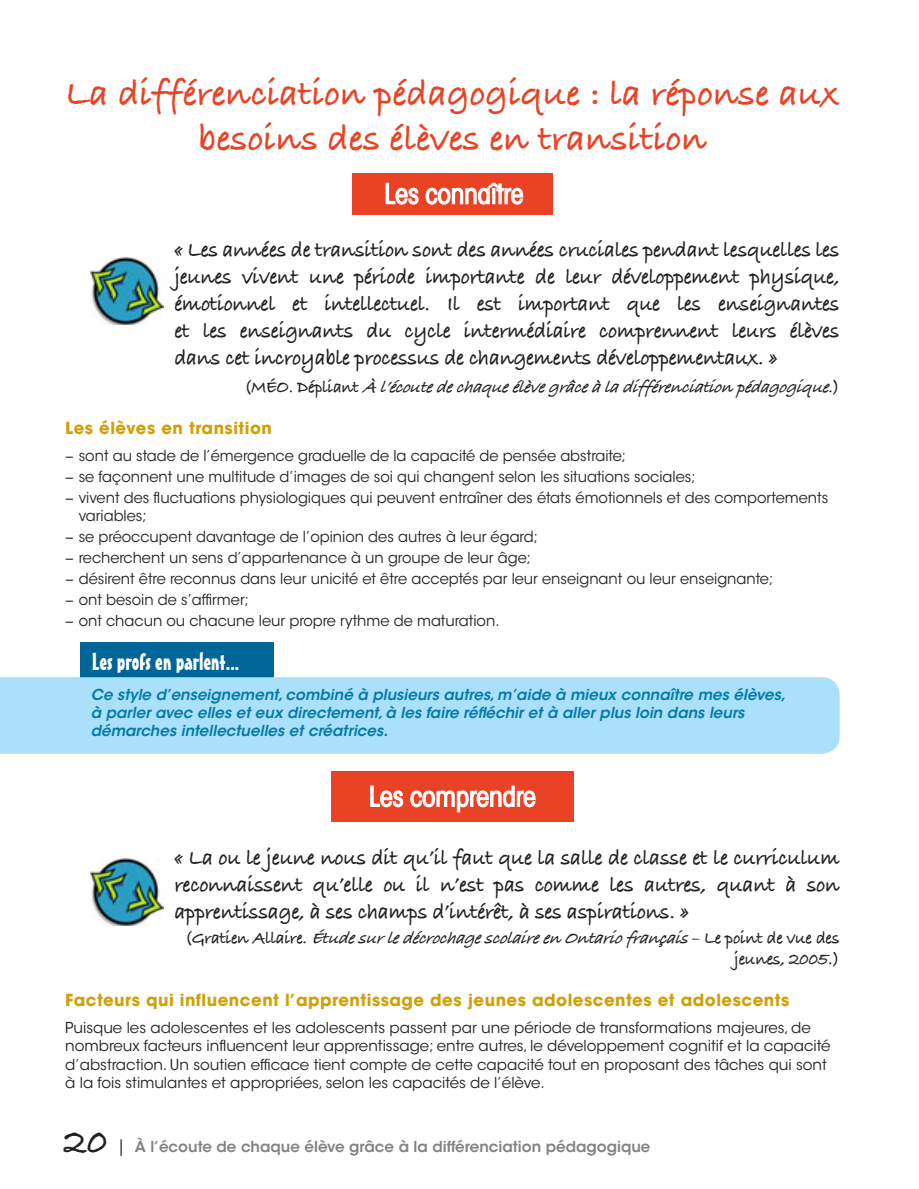
<style>
.page{position:relative;width:919px;height:1189px;background:#fff}
.page>*{position:absolute;margin:0;border:0;box-sizing:border-box;transform-origin:0 0}
.t1{font:37.5px/45px "Bradley Hand ITCTT Bold";color:#e94224;text-align:center}
.t2{font:37.5px "Bradley Hand ITCTT Bold";color:#231f20}
.t3{font:condensed 27px "ITC Avant Garde Std";color:#fff}
.t4{font:24px "Mister Earl BT";color:#fff}
.t5{font:22.5px/27px "Bradley Hand ITCTT Bold";letter-spacing:-.015em;color:#231f20;text-align:justify;scale:.95 1}
.t6{font:22.5px/27px "Bradley Hand ITCTT Bold";letter-spacing:-.015em;color:#231f20;text-align:justify;scale:.96 1}
.t7{font:18px/21px "Bradley Hand ITCTT Bold";letter-spacing:-.015em;color:#231f20;text-align:right;scale:.96 1}
.t8{font:italic 18px "Bradley Hand ITCTT Bold";color:#231f20;scale:.96 1}
.t9{font:700 16.5px "ITC Avant Garde Std";letter-spacing:.03em;color:#d0a00a}
.t10{font:15px/21px "ITC Avant Garde Std";color:#231f20}
.t11{font:italic 600 15px/18px "ITC Avant Garde Std";color:#037aa9}
.t12{font:600 15px "ITC Avant Garde Std";color:#808285}
.s1{font-style:normal}
.s2{font-style:italic}
.s3{font-family:"Bradley Hand ITCTT Bold";font-weight:400;font-size:16.5px;color:#231f20}
</style>
<div class="page">
<div style="left:80px;top:642px;width:194px;height:52px;background:#006597"></div>
<div style="left:0;top:677px;width:839px;height:76px;background:#aae0f9"></div>
<div style="left:352px;top:173px;width:200px;height:41px;background:#e94224"></div>
<svg style="left:385px;top:173px;width:168px;height:32px"></svg>
<img style="left:91px;top:257px;width:73px;height:67px">
<div style="left:331px;top:770px;width:242px;height:51px;background:#e94224"></div>
<svg style="left:370px;top:785px;width:166px;height:28px"></svg>
<img style="left:91px;top:858px;width:73px;height:66px">
<h1 class="t1" style="left:65px;top:70px;width:775px">La différenciation pédagogique : la réponse aux besoins des élèves en transition</h1>
<h2 class="t3" style="left:384px;top:177px;width:141px">Les connaître</h2>
<p class="t5" style="left:174px;top:235px;width:702px">« Les années de transition sont des années cruciales pendant lesquelles les jeunes vivent une période importante de leur développement physique, émotionnel et intellectuel. Il est important que les enseignantes et les enseignants du cycle intermédiaire comprennent leurs élèves dans cet incroyable processus de changements développementaux. »</p>
<p class="t8" style="left:244px;top:372px;width:624px"><span class="s1">( M É O . D é p l i a n t</span> Àl’écoutedechaqueélèvegrâceàladifférenciationpédagogique.<span class="s1">)</span></p>
<p class="t9" style="left:65px;top:417px;width:208px">Les élèves en transition</p>
<p class="t10" style="left:65px;top:445px;width:764px">− sont au stade de l’émergence graduelle de la capacité de pensée abstraite;<br>− se façonnent une multitude d’images de soi qui changent selon les situations sociales;<br>− vivent des fluctuations physiologiques qui peuvent entraîner des états émotionnels et des comportements</p>
<p class="t10" style="left:65px;top:505px;width:709px;text-indent:14px">variables;<br>− se préoccupent davantage de l’opinion des autres à leur égard;<br>− recherchent un sens d’appartenance à un groupe de leur âge;<br>− désirent être reconnus dans leur unicité et être acceptés par leur enseignant ou leur enseignante; − ont besoin de s’affirmer;<br>− ont chacun ou chacune leur propre rythme de maturation.</p>
<h3 class="t4" style="left:92px;top:646px;width:149px">Les profs en parlent...</h3>
<p class="t11" style="left:91px;top:685px;width:696px">Ce style d’enseignement, combiné à plusieurs autres, m’aide à mieux connaître mes élèves, à parler avec elles et eux directement, à les faire réfléchir et à aller plus loin dans leurs démarches intellectuelles et créatrices.</p>
<h2 class="t3" style="left:369px;top:780px;width:168px">Les comprendre</h2>
<h3 class="t6" style="left:174px;top:842px;width:694px">« La ou le jeune nous dit qu’il faut que la salle de classe et le curriculum reconnaissent qu’elle ou il n’est pas comme les autres, quant à son apprentissage, à ses champs d’intérêt, à ses aspirations. »</h3>
<p class="t7" style="left:185px;top:926px;width:683px">( G r a t i e n A l l a i r e . <span class="s2">ÉtudesurledécrochagescolaireenOntariofrançais</span>– L e p o i n t d e v u e d e s jeunes, 2005.)</p>
<p class="t9" style="left:65px;top:989px;width:725px">Facteurs qui influencent l’apprentissage des jeunes adolescentes et adolescents</p>
<p class="t10" style="left:65px;top:1019px;width:766px;line-height:18px">Puisque les adolescentes et les adolescents passent par une période de transformations majeures, de nombreux facteurs influencent leur apprentissage; entre autres, le développement cognitif et la capacité d’abstraction. Un soutien efficace tient compte de cette capacité tout en proposant des tâches qui sont à la fois stimulantes et appropriées, selon les capacités de l’élève.</p>
<h1 class="t2" style="left:64px;top:1112px;width:45px">20</h1>
<p class="t12" style="left:117px;top:1136px;width:535px"><span class="s3">|</span> À l’écoute de chaque élève grâce à la différenciation pédagogique</p>
</div>
